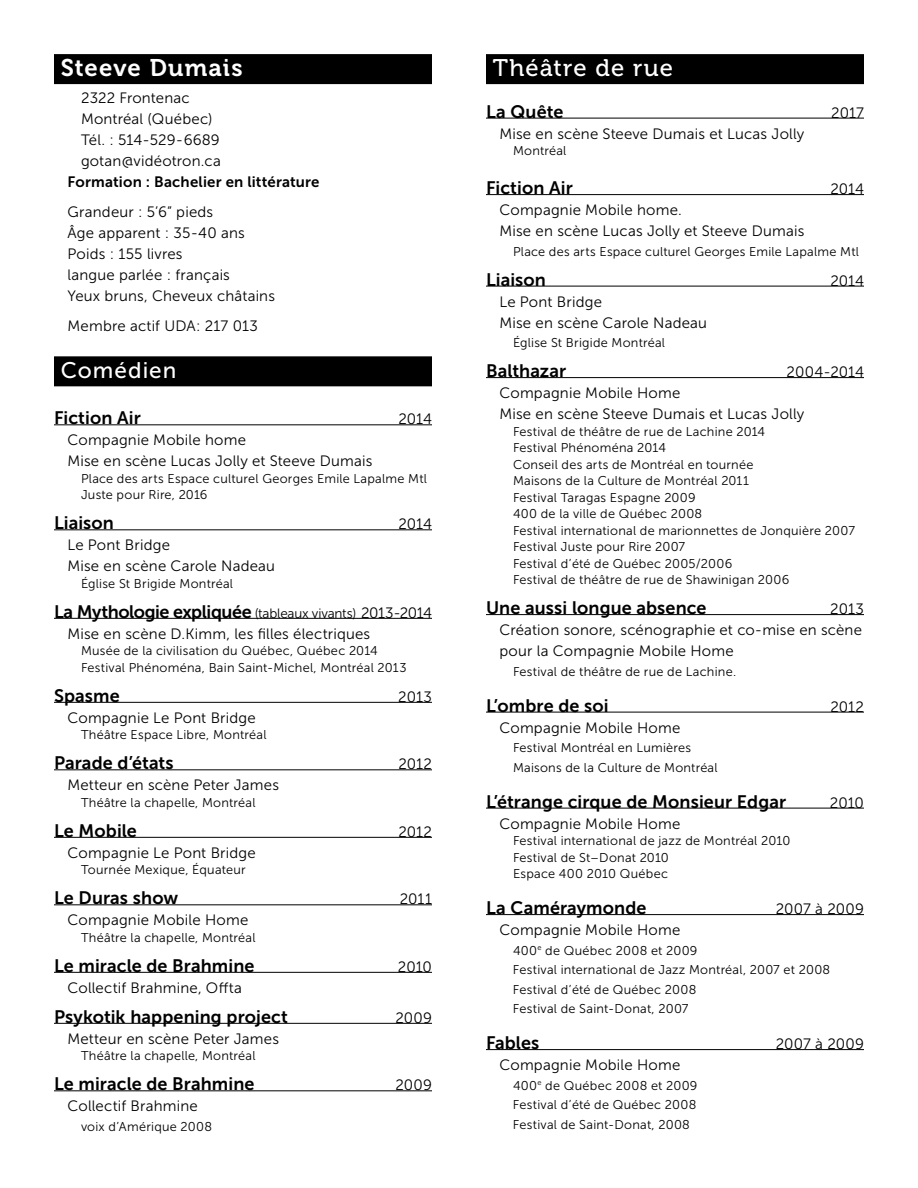
<style>
.page{position:relative;width:918px;height:1188px;background:#fff}
.page>*{position:absolute;margin:0;border:0;box-sizing:border-box;transform-origin:0 0}
.t1{font:24px "Museo 700";letter-spacing:.045em;color:#fff}
.t2{font:24px "Museo 500";letter-spacing:.04em;color:#fff}
.t3{font:22.5px "Museo Sans 500";letter-spacing:.045em;color:#fff}
.t4{font:18px "Museo Sans 700";letter-spacing:.005em;color:#000}
.t5{font:18px "Museo Sans 700";letter-spacing:-.025em;color:#000}
.t6{font:15px/21px "Museo Sans 300";letter-spacing:.015em;color:#000}
.t7{font:15px "Museo Sans 700";letter-spacing:.015em;color:#000}
.t8{font:12.75px/16.5px "Museo Sans 300";letter-spacing:.02em;color:#000}
.s1{font-family:"Museo Sans 300";font-size:13.5px}
.s2{font-family:"Museo Sans 300";font-size:15px}
</style>
<div class="page">
<div style="left:54px;top:54px;width:378px;height:30px;background:#000"></div>
<div style="left:54px;top:356px;width:378px;height:30px;background:#000"></div>
<hr style="left:54px;top:424px;width:378px;height:1px;background:#000">
<hr style="left:54px;top:529px;width:378px;height:1px;background:#000">
<hr style="left:54px;top:618px;width:378px;height:1px;background:#000">
<hr style="left:54px;top:702px;width:378px;height:1px;background:#000">
<hr style="left:54px;top:769px;width:378px;height:1px;background:#000">
<hr style="left:54px;top:837px;width:378px;height:1px;background:#000">
<hr style="left:54px;top:904px;width:378px;height:1px;background:#000">
<hr style="left:54px;top:972px;width:378px;height:1px;background:#000">
<hr style="left:54px;top:1023px;width:378px;height:1px;background:#000">
<hr style="left:54px;top:1090px;width:378px;height:1px;background:#000">
<div style="left:486px;top:54px;width:378px;height:30px;background:#000"></div>
<hr style="left:486px;top:118px;width:378px;height:1px;background:#000">
<hr style="left:486px;top:194px;width:378px;height:1px;background:#000">
<hr style="left:486px;top:286px;width:378px;height:1px;background:#000">
<hr style="left:486px;top:377px;width:378px;height:1px;background:#000">
<hr style="left:486px;top:614px;width:378px;height:1px;background:#000">
<hr style="left:486px;top:712px;width:378px;height:1px;background:#000">
<hr style="left:486px;top:808px;width:378px;height:1px;background:#000">
<hr style="left:486px;top:914px;width:378px;height:1px;background:#000">
<hr style="left:486px;top:1049px;width:378px;height:1px;background:#000">
<h1 class="t1" style="left:61px;top:54px;width:183px">Steeve Dumais</h1>
<p class="t6" style="left:81px;top:88px;width:141px">2322 Frontenac<br>Montréal (Québec)<br>Tél. : 514-529-6689 gotan@vidéotron.ca</p>
<p class="t7" style="left:68px;top:174px;width:254px">Formation : Bachelier en littérature</p>
<p class="t6" style="left:68px;top:202px;width:209px">Grandeur : 5’6” pieds<br>Âge apparent : 35-40 ans<br>Poids : 155 livres<br>langue parlée : français<br>Yeux bruns, Cheveux châtains</p>
<p class="t6" style="left:68px;top:316px;width:192px">Membre actif UDA: 217 013</p>
<h2 class="t3" style="left:61px;top:358px;width:117px">Comédien</h2>
<h3 class="t4" style="left:54px;top:408px;width:88px">Fiction Air</h3>
<p class="t6" style="left:398px;top:409px;width:35px">2014</p>
<p class="t6" style="left:67px;top:430px;width:306px">Compagnie Mobile home<br>Mise en scène Lucas Jolly et Steeve Dumais</p>
<p class="t8" style="left:81px;top:470px;width:347px">Place des arts Espace culturel Georges Emile Lapalme Mtl<br>Juste pour Rire, 2016</p>
<h3 class="t4" style="left:54px;top:513px;width:61px">Liaison</h3>
<p class="t6" style="left:398px;top:514px;width:35px">2014</p>
<p class="t6" style="left:67px;top:535px;width:209px">Le Pont Bridge<br>Mise en scène Carole Nadeau</p>
<p class="t8" style="left:81px;top:575px;width:154px">Église St Brigide Montréal</p>
<h3 class="t5" style="left:54px;top:602px;width:380px">La Mythologie expliquée <span class="s1">(tableaux vivants)</span> <span class="s2">2013-2014</span></h3>
<p class="t6" style="left:67px;top:623px;width:304px">Mise en scène D.Kimm, les filles électriques</p>
<p class="t8" style="left:81px;top:643px;width:327px">Musée de la civilisation du Québec, Québec 2014<br>Festival Phénoména, Bain Saint-Michel, Montréal 2013</p>
<h3 class="t4" style="left:54px;top:686px;width:67px">Spasme</h3>
<p class="t6" style="left:398px;top:686px;width:35px">2013</p>
<p class="t6" style="left:67px;top:707px;width:190px">Compagnie Le Pont Bridge</p>
<p class="t8" style="left:81px;top:727px;width:187px">Théâtre Espace Libre, Montréal</p>
<h3 class="t4" style="left:54px;top:753px;width:121px">Parade d’états</h3>
<p class="t6" style="left:398px;top:754px;width:35px">2012</p>
<p class="t6" style="left:68px;top:775px;width:213px">Metteur en scène Peter James</p>
<p class="t8" style="left:81px;top:794px;width:176px">Théâtre la chapelle, Montréal</p>
<h3 class="t4" style="left:54px;top:821px;width:84px">Le Mobile</h3>
<p class="t6" style="left:398px;top:821px;width:35px">2012</p>
<p class="t6" style="left:68px;top:842px;width:190px">Compagnie Le Pont Bridge</p>
<p class="t8" style="left:81px;top:862px;width:166px">Tournée Mexique, Équateur</p>
<h3 class="t4" style="left:54px;top:888px;width:126px">Le Duras show</h3>
<p class="t6" style="left:400px;top:889px;width:34px">2011</p>
<p class="t6" style="left:68px;top:910px;width:182px">Compagnie Mobile Home</p>
<p class="t8" style="left:81px;top:929px;width:176px">Théâtre la chapelle, Montréal</p>
<h3 class="t4" style="left:54px;top:956px;width:202px">Le miracle de Brahmine</h3>
<p class="t6" style="left:398px;top:956px;width:36px">2010</p>
<p class="t6" style="left:68px;top:977px;width:176px">Collectif Brahmine, Offta</p>
<h3 class="t4" style="left:54px;top:1007px;width:235px">Psykotik happening project</h3>
<p class="t6" style="left:395px;top:1007px;width:38px">2009</p>
<p class="t6" style="left:67px;top:1028px;width:213px">Metteur en scène Peter James</p>
<p class="t8" style="left:81px;top:1048px;width:176px">Théâtre la chapelle, Montréal</p>
<h3 class="t4" style="left:54px;top:1074px;width:202px">Le miracle de Brahmine</h3>
<p class="t6" style="left:395px;top:1075px;width:38px">2009</p>
<p class="t6" style="left:67px;top:1096px;width:132px">Collectif Brahmine</p>
<p class="t8" style="left:81px;top:1118px;width:133px">voix d’Amérique 2008</p>
<h1 class="t2" style="left:493px;top:54px;width:182px">Théâtre de rue</h1>
<h3 class="t4" style="left:486px;top:101px;width:79px">La Quête</h3>
<p class="t6" style="left:831px;top:102px;width:34px">2017</p>
<p class="t6" style="left:500px;top:123px;width:306px">Mise en scène Steeve Dumais et Lucas Jolly</p>
<p class="t8" style="left:513px;top:143px;width:55px">Montréal</p>
<h3 class="t4" style="left:486px;top:178px;width:88px">Fiction Air</h3>
<p class="t6" style="left:830px;top:179px;width:35px">2014</p>
<p class="t6" style="left:499px;top:200px;width:306px">Compagnie Mobile home.<br>Mise en scène Lucas Jolly et Steeve Dumais</p>
<p class="t8" style="left:513px;top:243px;width:347px">Place des arts Espace culturel Georges Emile Lapalme Mtl</p>
<h3 class="t4" style="left:486px;top:269px;width:61px">Liaison</h3>
<p class="t6" style="left:830px;top:270px;width:35px">2014</p>
<p class="t6" style="left:499px;top:291px;width:209px">Le Pont Bridge<br>Mise en scène Carole Nadeau</p>
<p class="t8" style="left:513px;top:335px;width:154px">Église St Brigide Montréal</p>
<h3 class="t4" style="left:486px;top:361px;width:82px">Balthazar</h3>
<p class="t6" style="left:787px;top:362px;width:79px">2004-2014</p>
<p class="t6" style="left:500px;top:383px;width:306px">Compagnie Mobile Home<br>Mise en scène Steeve Dumais et Lucas Jolly</p>
<p class="t8" style="left:513px;top:423px;width:343px">Festival de théâtre de rue de Lachine 2014<br>Festival Phénoména 2014<br>Conseil des arts de Montréal en tournée<br>Maisons de la Culture de Montréal 2011<br>Festival Taragas Espagne 2009<br>400 de la ville de Québec 2008<br>Festival international de marionnettes de Jonquière 2007<br>Festival Juste pour Rire 2007<br>Festival d’été de Québec 2005/2006<br>Festival de théâtre de rue de Shawinigan 2006</p>
<h3 class="t4" style="left:486px;top:598px;width:222px">Une aussi longue absence</h3>
<p class="t6" style="left:499px;top:599px;width:366px;text-indent:331px">2013<br>Création sonore, scénographie et co-mise en scène pour la Compagnie Mobile Home</p>
<p class="t8" style="left:513px;top:663px;width:225px">Festival de théâtre de rue de Lachine.</p>
<h3 class="t4" style="left:486px;top:695px;width:124px">L’ombre de soi</h3>
<p class="t6" style="left:830px;top:696px;width:35px">2012</p>
<p class="t6" style="left:500px;top:717px;width:182px">Compagnie Mobile Home</p>
<p class="t8" style="left:513px;top:738px;width:206px;line-height:19.5px">Festival Montréal en Lumières<br>Maisons de la Culture de Montréal</p>
<h3 class="t4" style="left:486px;top:791px;width:302px">L’étrange cirque de Monsieur Edgar</h3>
<p class="t6" style="left:830px;top:792px;width:36px">2010</p>
<p class="t6" style="left:500px;top:813px;width:182px">Compagnie Mobile Home</p>
<p class="t8" style="left:513px;top:833px;width:279px">Festival international de jazz de Montréal 2010<br>Festival de St–Donat 2010<br>Espace 400 2010 Québec</p>
<h3 class="t4" style="left:486px;top:898px;width:162px">La Caméraymonde</h3>
<p class="t6" style="left:776px;top:899px;width:90px">2007 à 2009</p>
<p class="t6" style="left:500px;top:920px;width:182px">Compagnie Mobile Home</p>
<p class="t8" style="left:513px;top:941px;width:319px;line-height:19.5px">400<sup>e</sup> de Québec 2008 et 2009<br>Festival international de Jazz Montréal, 2007 et 2008<br>Festival d’été de Québec 2008<br>Festival de Saint-Donat, 2007</p>
<h3 class="t4" style="left:486px;top:1033px;width:55px">Fables</h3>
<p class="t6" style="left:776px;top:1034px;width:90px">2007 à 2009</p>
<p class="t6" style="left:500px;top:1055px;width:182px">Compagnie Mobile Home</p>
<p class="t8" style="left:513px;top:1076px;width:186px;line-height:19.5px;text-align:justify">400<sup>e</sup> de Québec 2008 et 2009<br>Festival d’été de Québec 2008<br>Festival de Saint-Donat, 2008</p>
</div>
